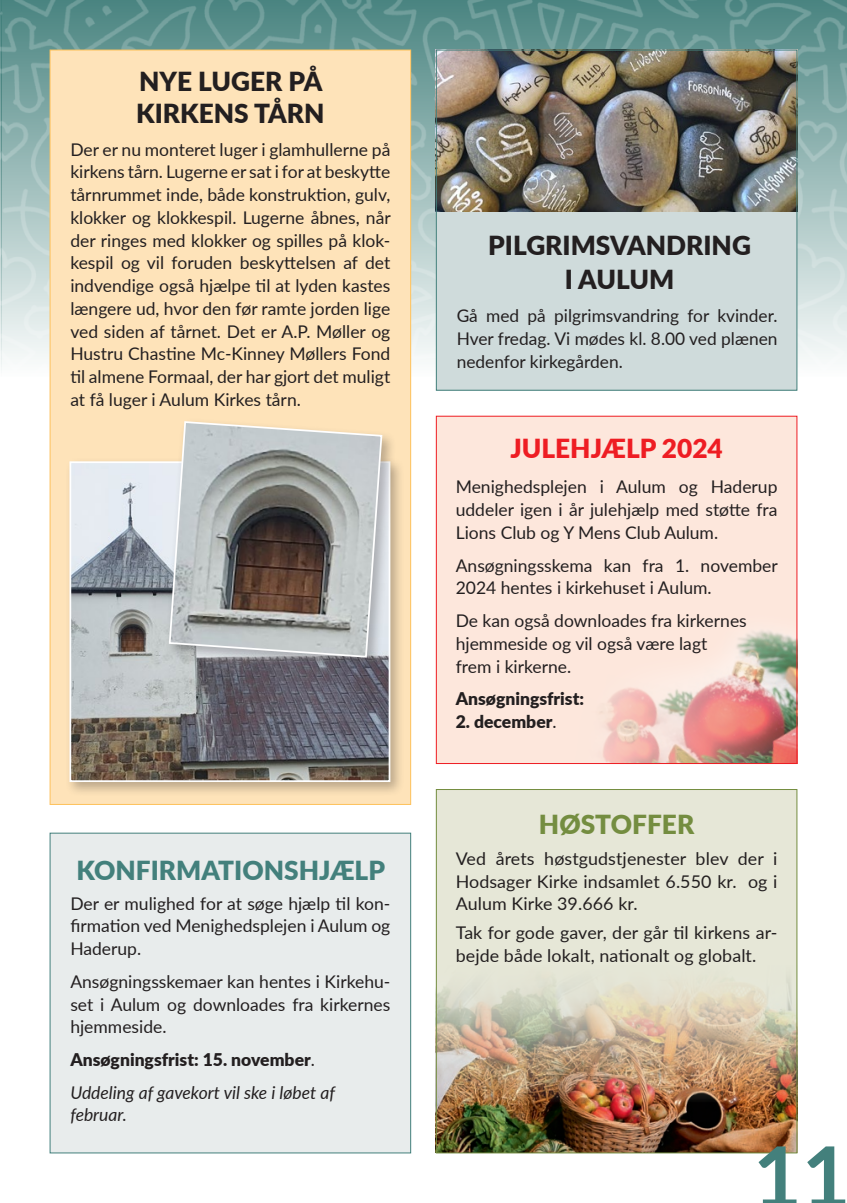
<style>
.page{position:relative;width:847px;height:1203px;background:#fff}
.page>*{position:absolute;margin:0;border:0;box-sizing:border-box;transform-origin:0 0}
.t1{font:700 84px "Lato";color:#43807c}
.t2{font:900 26.25px/31.5px "Lato";color:#231f20}
.t3{font:900 26.25px "Lato";color:#43807c}
.t4{font:900 26.25px "Lato";color:#ee1d23}
.t5{font:900 26.25px "Lato";color:#748d40}
.Brødtekst{font:17.5px/22.8px "Lato";color:#231f20;text-align:justify}
.Brødtekst-2{font:900 17.5px "Lato";color:#231f20}
.Brødtekst-3{font:italic 17.5px/22.8px "Lato";color:#231f20}
.s1{font-weight:400}
</style>
<div class="page">
<svg style="left:1px;top:0;width:846px;height:377px;background:#86aca9"></svg>
<div style="left:50px;top:50px;width:361px;height:754px;background:#fee3b9"></div>
<div style="left:50px;top:833px;width:361px;height:320px;background:#e8ecec"></div>
<div style="left:50px;top:833px;width:361px;height:320px;border:1px solid #43807c"></div>
<div style="left:436px;top:416px;width:361px;height:348px;background:#fde7dc"></div>
<img style="left:600px;top:630px;width:195px;height:132px">
<div style="left:436px;top:416px;width:361px;height:348px;border:1px solid #ee1d23"></div>
<div style="left:436px;top:50px;width:361px;height:340px;background:#cfdbdb"></div>
<img style="left:438px;top:52px;width:357px;height:159px">
<div style="left:436px;top:50px;width:361px;height:341px;border:1px solid #43807c"></div>
<div style="left:65px;top:457px;width:340px;height:339px;background:#231f20;opacity:.3"></div>
<img style="left:72px;top:464px;width:315px;height:315px">
<div style="left:69px;top:461px;width:321px;height:321px;border:2px solid #fff"></div>
<div style="left:165px;top:417px;width:232px;height:255px;background:#231f20;opacity:.3"></div>
<svg style="left:168px;top:420px;width:215px;height:239px;background:#a4a3a0"></svg>
<div style="left:436px;top:789px;width:361px;height:364px;background:#e6e7d7"></div>
<img style="left:438px;top:980px;width:357px;height:171px">
<div style="left:436px;top:789px;width:361px;height:364px;border:1px solid #748d40"></div>
<p class="t2" style="left:136px;top:65px;width:190px">NYE LUGER PÅ<br>KIRKENS TÅRN</p>
<p class="Brødtekst" style="left:70px;top:137px;width:322px">Der er nu monteret luger i glamhullerne på kirkens tårn. Lugerne er sat i for at beskytte tårnrummet inde, både konstruktion, gulv, klokker og klokkespil. Lugerne åbnes, når der ringes med klokker og spilles på klok&shy;kespil og vil foruden beskyttelsen af det indvendige også hjælpe til at lyden kastes længere ud, hvor den før ramte jorden lige ved siden af tårnet. Det er A.P. Møller og Hustru Chastine Mc-Kinney Møllers Fond til almene Formaal, der har gjort det muligt at få luger i Aulum Kirkes tårn.</p>
<p class="t3" style="left:76px;top:850px;width:310px">KONFIRMATIONSHJÆLP</p>
<p class="Brødtekst" style="left:70px;top:891px;width:321px">Der er mulighed for at søge hjælp til kon&shy;firmation ved Menighedsplejen i Aulum og Haderup.</p>
<p class="Brødtekst" style="left:70px;top:969px;width:321px">Ansøgningsskemaer kan hentes i Kirkehu&shy;set i Aulum og downloades fra kirkernes hjemmeside.</p>
<p class="Brødtekst-2" style="left:70px;top:1046px;width:246px">Ansøgningsfrist: 15. november<span class="s1">.</span></p>
<p class="Brødtekst-3" style="left:70px;top:1080px;width:266px">Uddeling af gavekort vil ske i løbet af februar.</p>
<p class="t2" style="left:488px;top:229px;width:264px">PILGRIMSVANDRING</p>
<p class="t2" style="left:565px;top:263px;width:111px">I AULUM</p>
<p class="Brødtekst" style="left:457px;top:304px;width:322px">Gå med på pilgrimsvandring for kvinder.<br>Hver fredag. Vi mødes kl. 8.00 ved plænen nedenfor kirkegården.</p>
<p class="t4" style="left:510px;top:429px;width:214px">JULEHJÆLP 2024</p>
<p class="Brødtekst" style="left:456px;top:475px;width:323px">Menighedsplejen i Aulum og Haderup uddeler igen i år julehjælp med støtte fra Lions Club og Y Mens Club Aulum.</p>
<p class="Brødtekst" style="left:456px;top:553px;width:324px">Ansøgningsskema kan fra 1. november<br>2024 hentes i kirkehuset i Aulum.</p>
<p class="Brødtekst" style="left:456px;top:609px;width:293px">De kan også downloades fra kirkernes</p>
<p class="Brødtekst" style="left:456px;top:631px;width:253px">hjemmeside og vil også være lagt frem i kirkerne.</p>
<p class="Brødtekst-2" style="left:456px;top:686px;width:130px">Ansøgningsfrist:</p>
<p class="Brødtekst-2" style="left:456px;top:708px;width:102px">2. december<span class="s1">.</span></p>
<p class="t5" style="left:539px;top:804px;width:157px">HØSTOFFER</p>
<p class="Brødtekst" style="left:456px;top:846px;width:323px">Ved årets høstgudstjenester blev der i Hodsager Kirke indsamlet 6.550 kr. og i Aulum Kirke 39.666 kr.</p>
<p class="Brødtekst" style="left:456px;top:921px;width:323px">Tak for gode gaver, der går til kirkens ar&shy;bejde både lokalt, nationalt og globalt.</p>
<p class="t1" style="left:753px;top:1115px;width:99px">11</p>
</div>
